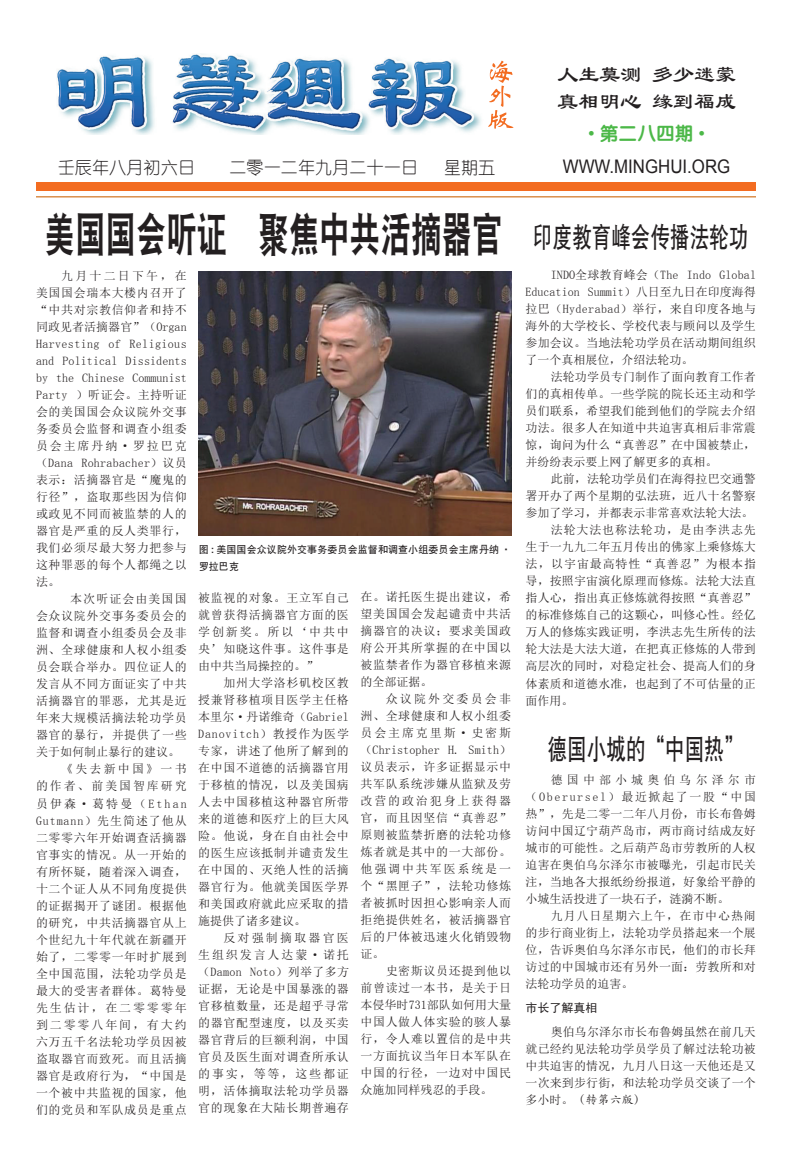
<style>
.page{position:relative;width:792px;height:1152px;background:#fff}
.page>*{position:absolute;margin:0;border:0;box-sizing:border-box;transform-origin:0 0}
.t1{font:47px "DFP Hei W9";color:#231f20;scale:.65 1}
.t2{font:28px "DF Hei W7";color:#231f20;scale:.7 1}
.t3{font:23.4px/26.5px "Li Su";color:#231f20;scale:.9 1}
.t4{font:18.7px "Arial";color:#231f20;scale:.9 1}
.t5{font:18.7px "FZY4 JW GB1 0";color:#4cb848}
.t6{font:17.2px "You Yuan";color:#231f20}
.t7{font:12px/17px "Sim Sun";letter-spacing:.05em;color:#231f20;text-align:justify}
.t8{font:12px "Sim Sun";letter-spacing:.01em;color:#231f20}
.t9{font:12px "Sim Sun";letter-spacing:.155em;color:#231f20}
.t10{font:12px "Sim Sun";color:#231f20}
.t11{font:12px "Sim Sun";letter-spacing:.075em;color:#231f20}
.t12{font:12px "Sim Sun";letter-spacing:.07em;color:#231f20}
.t13{font:12px "Sim Sun";letter-spacing:.005em;color:#231f20}
.t14{font:12px "Sim Sun";letter-spacing:.17em;color:#231f20}
.t15{font:12px "ST Kaiti";color:#231f20}
.t16{font:12px "Sim Sun";letter-spacing:.09em;color:#231f20}
.t17{font:12px "Sim Hei";color:#231f20}
.t18{font:10px/17px "DF Hei W7";letter-spacing:.01em;color:#231f20}
.s1{font-family:"Arial"}
.s2{font-family:"DF Hei W7";font-size:28px}
.s3{font-family:"Sim Sun"}
</style>
<div class="page">
<hr style="left:36px;top:196px;width:720px;height:1px;background:#d06f18">
<div style="left:36px;top:182px;width:720px;height:9px;background:#f36c21"></div>
<svg style="left:488px;top:61px;width:25px;height:68px"></svg>
<img style="left:57px;top:54px;width:424px;height:80px">
<img style="left:199px;top:271px;width:312px;height:264px">
<h3 class="t3" style="left:557px;top:61px;width:200px">人生莫测 多少迷蒙真相明心 缘到福成</h3>
<h3 class="t6" style="left:58px;top:158px;width:139px">壬辰年八月初六日</h3>
<h3 class="t6" style="left:229px;top:158px;width:190px">二零一二年九月二十一日</h3>
<h3 class="t6" style="left:444px;top:158px;width:53px">星期五</h3>
<h3 class="t5" style="left:588px;top:122px;width:118px"><span class="s1">•</span> 第二八四期 <span class="s1">•</span></h3>
<h3 class="t4" style="left:563px;top:154px;width:188px">WWW.MINGHUI.ORG</h3>
<h1 class="t1" style="left:44px;top:210px;width:1085px">美国国会听证　聚焦中共活摘器官 <span class="s2">印度教育峰会传播法轮功</span></h1>
<p class="t7" style="left:36px;top:268px;width:152px;text-indent:25px">九月十二日下午，在美国国会瑞本大楼内召开了“中共对宗教信仰者和持不同政见者活摘器官”（Organ Harvesting of Religious and Political Dissidents by the Chinese Communist Party ）听证会。主持听证会的美国国会众议院外交事务委员会监督和调查小组委员会主席丹纳·罗拉巴克（Dana Rohrabacher）议员表示：活摘器官是“魔鬼的行径”，盗取那些因为信仰或政见不同而被监禁的人的器官是严重的反人类罪行，我们必须尽最大努力把参与这种罪恶的每个人都绳之以法。</p>
<p class="t16" style="left:70px;top:593px;width:118px">本次听证会由美国国</p>
<p class="t7" style="left:36px;top:608px;width:152px">会众议院外交事务委员会的</p>
<p class="t7" style="left:36px;top:625px;width:152px">监督和调查小组委员会及非</p>
<p class="t7" style="left:36px;top:642px;width:152px">洲、全球健康和人权小组委</p>
<p class="t7" style="left:36px;top:659px;width:152px">员会联合举办。四位证人的</p>
<p class="t7" style="left:36px;top:676px;width:152px">发言从不同方面证实了中共</p>
<p class="t7" style="left:36px;top:693px;width:152px">活摘器官的罪恶，尤其是近</p>
<p class="t7" style="left:36px;top:710px;width:152px">年来大规模活摘法轮功学员</p>
<p class="t7" style="left:36px;top:727px;width:152px">器官的暴行，并提供了一些</p>
<p class="t10" style="left:36px;top:746px;width:145px">关于如何制止暴行的建议。</p>
<p class="t7" style="left:61px;top:761px;width:127px">《失去新中国》一书</p>
<p class="t9" style="left:36px;top:780px;width:152px">的作者、前美国智库研究</p>
<p class="t14" style="left:36px;top:797px;width:152px">员伊森·葛特曼（Ethan</p>
<p class="t11" style="left:36px;top:814px;width:152px">Gutmann）先生简述了他从</p>
<p class="t7" style="left:36px;top:829px;width:152px">二零零六年开始调查活摘器</p>
<p class="t7" style="left:36px;top:846px;width:152px">官事实的情况。从一开始的</p>
<p class="t7" style="left:36px;top:863px;width:152px">有所怀疑，随着深入调查，</p>
<p class="t7" style="left:36px;top:880px;width:152px">十二个证人从不同角度提供</p>
<p class="t7" style="left:36px;top:897px;width:152px">的证据揭开了谜团。根据他</p>
<p class="t7" style="left:36px;top:914px;width:152px">的研究，中共活摘器官从上</p>
<p class="t7" style="left:36px;top:931px;width:152px">个世纪九十年代就在新疆开</p>
<p class="t7" style="left:36px;top:948px;width:152px">始了，二零零一年时扩展到</p>
<p class="t7" style="left:36px;top:965px;width:152px">全中国范围，法轮功学员是</p>
<p class="t7" style="left:36px;top:982px;width:152px">最大的受害者群体。葛特曼</p>
<p class="t9" style="left:36px;top:1001px;width:152px">先生估计，在二零零零年</p>
<p class="t9" style="left:36px;top:1018px;width:152px">到二零零八年间，有大约</p>
<p class="t7" style="left:36px;top:1033px;width:152px">六万五千名法轮功学员因被</p>
<p class="t7" style="left:36px;top:1050px;width:152px">盗取器官而致死。而且活摘</p>
<p class="t7" style="left:36px;top:1067px;width:152px">器官是政府行为，“中国是</p>
<p class="t7" style="left:36px;top:1084px;width:152px">一个被中共监视的国家，他</p>
<p class="t7" style="left:36px;top:1101px;width:152px">们的党员和军队成员是重点</p>
<p class="t18" style="left:199px;top:541px;width:314px">图：美国国会众议院外交事务委员会监督和调查小组委员会主席丹纳 •罗拉巴克</p>
<p class="t7" style="left:198px;top:589px;width:152px">被监视的对象。王立军自己就曾获得活摘器官方面的医学创新奖。所以‘中共中央’知晓这件事。这件事是由中共当局操控的。”</p>
<p class="t7" style="left:198px;top:674px;width:152px;text-indent:25px">加州大学洛杉矶校区教授兼肾移植项目医学主任格本里尔·丹诺维奇（Gabriel Danovitch）教授作为医学专家，讲述了他所了解到的在中国不道德的活摘器官用于移植的情况，以及美国病人去中国移植这种器官所带来的道德和医疗上的巨大风险。他说，身在自由社会中的医生应该抵制并谴责发生在中国的、灭绝人性的活摘器官行为。他就美国医学界和美国政府就此应采取的措施提供了诸多建议。</p>
<p class="t7" style="left:198px;top:929px;width:152px;text-indent:25px">反对强制摘取器官医生组织发言人达蒙·诺托（Damon Noto）列举了多方证据，无论是中国暴涨的器官移植数量，还是超乎寻常的器官配型速度，以及买卖器官背后的巨额利润，中国官员及医生面对调查所承认的事实，等等，这些都证明，活体摘取法轮功学员器官的现象在大陆长期普遍存</p>
<p class="t7" style="left:360px;top:588px;width:152px">在。诺托医生提出建议，希望美国国会发起谴责中共活摘器官的决议；要求美国政府公开其所掌握的在中国以被监禁者作为器官移植来源的全部证据。</p>
<p class="t7" style="left:360px;top:690px;width:152px;text-indent:25px">众议院外交委员会非洲、全球健康和人权小组委员会主席克里斯·史密斯（Christopher H. Smith）议员表示，许多证据显示中共军队系统涉嫌从监狱及劳改营的政治犯身上获得器官，而且因坚信“真善忍”原则被监禁折磨的法轮功修炼者就是其中的一大部份。他强调中共军医系统是一个“黑匣子”，法轮功修炼者被抓时因担心影响亲人而拒绝提供姓名，被活摘器官后的尸体被迅速火化销毁物证。</p>
<p class="t7" style="left:360px;top:962px;width:152px;text-indent:25px">史密斯议员还提到他以前曾读过一本书，是关于日本侵华时731部队如何用大量中国人做人体实验的骇人暴行，令人难以置信的是中共一方面抗议当年日本军队在中国的行径，一边对中国民众施加同样残忍的手段。</p>
<p class="t7" style="left:526px;top:267px;width:232px;text-indent:25px">INDO全球教育峰会（The Indo Global Education Summit）八日至九日在印度海得拉巴（Hyderabad）举行，来自印度各地与海外的大学校长、学校代表与顾问以及学生参加会议。当地法轮功学员在活动期间组织了一个真相展位，介绍法轮功。</p>
<p class="t7" style="left:526px;top:369px;width:232px;text-indent:25px">法轮功学员专门制作了面向教育工作者们的真相传单。一些学院的院长还主动和学员们联系，希望我们能到他们的学院去介绍功法。很多人在知道中共迫害真相后非常震惊，询问为什么“真善忍”在中国被禁止，并纷纷表示要上网了解更多的真相。</p>
<p class="t13" style="left:551px;top:473px;width:207px">此前，法轮功学员们在海得拉巴交通警</p>
<p class="t8" style="left:526px;top:490px;width:232px">署开办了两个星期的弘法班，近八十名警察</p>
<p class="t10" style="left:526px;top:507px;width:229px">参加了学习，并都表示非常喜欢法轮大法。</p>
<p class="t11" style="left:551px;top:524px;width:207px">法轮大法也称法轮功，是由李洪志先</p>
<p class="t8" style="left:526px;top:541px;width:232px">生于一九九二年五月传出的佛家上乘修炼大</p>
<p class="t12" style="left:526px;top:558px;width:232px">法，以宇宙最高特性“真善忍”为根本指</p>
<p class="t8" style="left:526px;top:575px;width:232px">导，按照宇宙演化原理而修炼。法轮大法直</p>
<p class="t8" style="left:526px;top:592px;width:232px">指人心，指出真正修炼就得按照“真善忍”</p>
<p class="t8" style="left:526px;top:609px;width:232px">的标准修炼自己的这颗心，叫修心性。经亿</p>
<p class="t8" style="left:526px;top:626px;width:232px">万人的修炼实践证明，李洪志先生所传的法</p>
<p class="t8" style="left:526px;top:643px;width:232px">轮大法是大法大道，在把真正修炼的人带到</p>
<p class="t8" style="left:526px;top:660px;width:232px">高层次的同时，对稳定社会、提高人们的身</p>
<p class="t8" style="left:526px;top:677px;width:232px">体素质和道德水准，也起到了不可估量的正</p>
<p class="t7" style="left:526px;top:692px;width:49px">面作用。</p>
<h2 class="t2" style="left:548px;top:735px;width:282px">德国小城的“中国热”</h2>
<p class="t7" style="left:526px;top:771px;width:232px;text-indent:25px">德国中部小城奥伯乌尔泽尔市（Oberursel）最近掀起了一股“中国热”，先是二零一二年八月份，市长布鲁姆访问中国辽宁葫芦岛市，两市商讨结成友好城市的可能性。之后葫芦岛市劳教所的人权迫害在奥伯乌尔泽尔市被曝光，引起市民关注，当地各大报纸纷纷报道，好象给平静的小城生活投进了一块石子，涟漪不断。</p>
<p class="t7" style="left:526px;top:907px;width:232px;text-indent:25px">九月八日星期六上午，在市中心热闹的步行商业街上，法轮功学员搭起来一个展位，告诉奥伯乌尔泽尔市民，他们的市长拜访过的中国城市还有另外一面：劳教所和对法轮功学员的迫害。</p>
<p class="t17" style="left:526px;top:1002px;width:73px">市长了解真相</p>
<p class="t7" style="left:526px;top:1023px;width:232px;text-indent:25px">奥伯乌尔泽尔市长布鲁姆虽然在前几天就已经约见法轮功学员学员了解过法轮功被中共迫害的情况，九月八日这一天他还是又一次来到步行街，和法轮功学员交谈了一个</p>
<p class="t15" style="left:526px;top:1092px;width:121px"><span class="s3">多小时。</span>（转第六版）</p>
</div>
